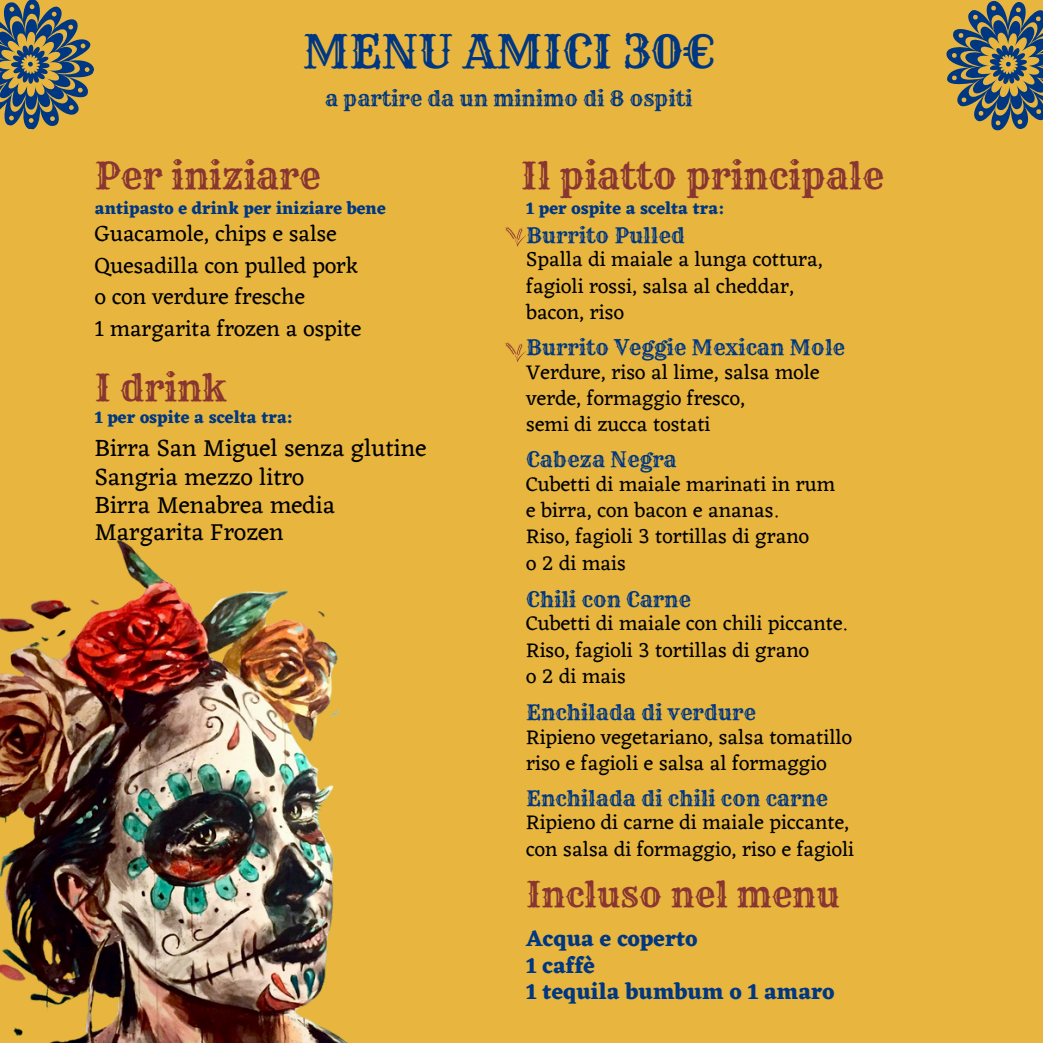
<style>
.page{position:relative;width:1043px;height:1043px;background:#fff}
.page>*{position:absolute;margin:0;border:0;box-sizing:border-box;transform-origin:0 0}
.t1{font:45.5px "Rye";color:#003782}
.t2{font:36.75px "Rye";color:#893632}
.t3{font:35px "Rye";color:#893632}
.t4{font:24.5px "Eczar";color:#000}
.t5{font:22.75px/31.5px "Eczar";color:#000}
.t6{font:700 22.75px/26.2px "Eczar";color:#003782}
.t7{font:21px/23.6px "Eczar";color:#000}
.t8{font:21px "Rye";color:#003782}
.t9{font:700 17.5px "Eczar";color:#003782}
.s1{font-family:"Rye";color:#003782}
</style>
<div class="page">
<div style="left:0;top:0;width:1042px;height:1042px;background:#e8b63e"></div>
<svg style="left:0;top:0;width:94px;height:130px"></svg>
<svg style="left:946px;top:0;width:96px;height:131px"></svg>
<img style="left:0;top:540px;width:347px;height:502px">
<svg style="left:505px;top:226px;width:21px;height:20px"></svg>
<svg style="left:505px;top:342px;width:21px;height:20px"></svg>
<p class="t1" style="left:303px;top:23px;width:413px">MENU AMICI 30€</p>
<p class="t8" style="left:325px;top:85px;width:369px">a partire da un minimo di 8 ospiti</p>
<p class="t2" style="left:95px;top:153px;width:227px">Per iniziare</p>
<h4 class="t9" style="left:95px;top:198px;width:292px">antipasto e drink per iniziare bene</h4>
<h4 class="t5" style="left:95px;top:217px;width:268px">Guacamole, chips e salse<br>Quesadilla con pulled pork o con verdure fresche<br>1 margarita frozen a ospite</h4>
<p class="t2" style="left:95px;top:364px;width:133px">I drink</p>
<h1 class="t9" style="left:95px;top:407px;width:200px">1 per ospite a scelta tra:</h1>
<p class="t4" style="left:95px;top:433px;width:333px">Birra San Miguel senza glutine</p>
<h3 class="t4" style="left:95px;top:462px;width:211px">Sangria mezzo litro</h3>
<h1 class="t4" style="left:95px;top:490px;width:242px">Birra Menabrea media</h1>
<p class="t4" style="left:95px;top:517px;width:190px">Margarita Frozen</p>
<p class="t2" style="left:521px;top:153px;width:364px">Il piatto principale</p>
<p class="t9" style="left:526px;top:198px;width:200px">1 per ospite a scelta tra:</p>
<p class="t7" style="left:526px;top:224px;width:298px"><span class="s1">Burrito Pulled<br></span>Spalla di maiale a lunga cottura,</p>
<p class="t7" style="left:526px;top:272px;width:269px;line-height:26.2px">fagioli rossi, salsa al cheddar, bacon, riso</p>
<p class="t7" style="left:526px;top:336px;width:320px"><span class="s1">Burrito Veggie Mexican Mole<br></span>Verdure, riso al lime, salsa mole</p>
<p class="t7" style="left:526px;top:384px;width:220px;line-height:26.2px">verde, formaggio fresco, semi di zucca tostati</p>
<p class="t7" style="left:526px;top:448px;width:310px"><span class="s1">Cabeza Negra<br></span>Cubetti di maiale marinati in rum</p>
<p class="t7" style="left:526px;top:496px;width:284px;line-height:26.2px">e birra, con bacon e ananas.<br>Riso, fagioli 3 tortillas di grano</p>
<h1 class="t7" style="left:526px;top:550px;width:101px">o 2 di mais</h1>
<h4 class="t7" style="left:526px;top:587px;width:322px"><span class="s1">Chili con Carne<br></span>Cubetti di maiale con chili piccante.</h4>
<h4 class="t7" style="left:526px;top:636px;width:284px;line-height:26.2px">Riso, fagioli 3 tortillas di grano o 2 di mais</h4>
<p class="t7" style="left:526px;top:700px;width:327px"><span class="s1">Enchilada di verdure<br></span>Ripieno vegetariano, salsa tomatillo</p>
<p class="t7" style="left:526px;top:750px;width:302px">riso e fagioli e salsa al formaggio</p>
<p class="t7" style="left:526px;top:786px;width:324px"><span class="s1">Enchilada di chili con carne<br></span>Ripieno di carne di maiale piccante,</p>
<p class="t7" style="left:526px;top:836px;width:329px">con salsa di formaggio, riso e fagioli</p>
<h4 class="t3" style="left:526px;top:872px;width:315px">Incluso nel menu</h4>
<h4 class="t6" style="left:526px;top:925px;width:173px">Acqua e coperto<br>1 caffè</h4>
<p class="t6" style="left:526px;top:977px;width:310px">1 tequila bumbum o 1 amaro</p>
</div>
